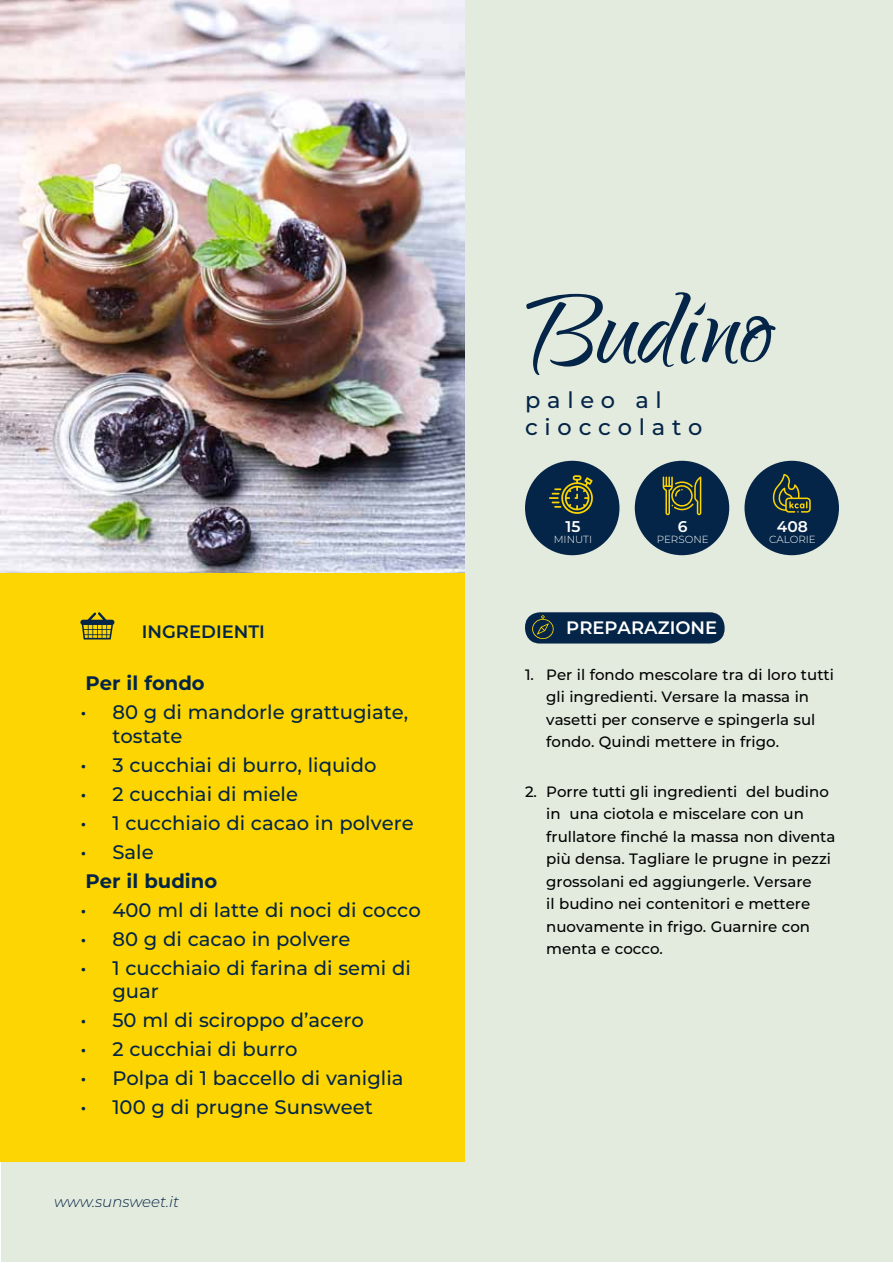
<style>
.page{position:relative;width:893px;height:1263px;background:#fff}
.page>*{position:absolute;margin:0;border:0;box-sizing:border-box;transform-origin:0 0}
.t1{font:134.1px "Qwigley";color:#042547}
.t2{font:500 22.5px/27.2px "Montserrat";letter-spacing:.3em;color:#042547}
.t3{font:500 19.5px/23.5px "Montserrat";color:#042547}
.t4{font:700 19.5px "Montserrat";color:#042547}
.t5{font:600 18px "Montserrat";color:#fff}
.t6{font:600 18px "Montserrat";color:#042547}
.t7{font:600 15.45px "Montserrat";color:#fff}
.t8{font:500 15px/22.5px "Montserrat";color:#000101}
.t9{font:italic 300 15px "Montserrat";color:#042547}
.t10{font:300 10.35px "Montserrat";color:#fff}
</style>
<div class="page">
<div style="left:1px;top:1px;width:891px;height:1261px;background:#e3eade"></div>
<div style="left:0;top:572px;width:464px;height:590px;background:#fcd502"></div>
<img style="left:0;top:0;width:464px;height:572px">
<div style="left:635px;top:461px;width:94px;height:94px;background:#042547;border-radius:50%"></div>
<svg style="left:663px;top:476px;width:38px;height:39px"></svg>
<div style="left:525px;top:461px;width:94px;height:94px;background:#042547;border-radius:50%"></div>
<svg style="left:549px;top:475px;width:44px;height:39px"></svg>
<div style="left:744px;top:461px;width:95px;height:94px;background:#042547;border-radius:50%"></div>
<svg style="left:772px;top:474px;width:39px;height:39px"></svg>
<div style="left:525px;top:612px;width:200px;height:31px;background:#042547;border-radius:15px"></div>
<svg style="left:532px;top:615px;width:22px;height:24px"></svg>
<svg style="left:80px;top:612px;width:34px;height:27px"></svg>
<h1 class="t1" style="left:525px;top:257px;width:248px">Budino</h1>
<h2 class="t2" style="left:525px;top:385px;width:179px">paleo al cioccolato</h2>
<p class="t7" style="left:565px;top:516px;width:16px">15</p>
<p class="t10" style="left:554px;top:532px;width:37px">MINUTI</p>
<p class="t7" style="left:678px;top:516px;width:11px">6</p>
<p class="t10" style="left:657px;top:532px;width:8px">PERSO</p>
<p class="t10" style="left:693px;top:532px;width:15px">NE</p>
<p class="t6" style="left:142px;top:619px;width:125px">I NGREDIENTI</p>
<p class="t5" style="left:566px;top:615px;width:152px">PREPARAZIONE</p>
<p class="t7" style="left:777px;top:516px;width:33px">408</p>
<p class="t10" style="left:769px;top:532px;width:22px">CALORIE</p>
<h3 class="t4" style="left:85px;top:669px;width:121px">Per il fondo</h3>
<h3 class="t3" style="left:112px;top:700px;width:297px;text-indent:-32px">• 80 g di mandorle grattugiate, tostate</h3>
<h3 class="t3" style="left:80px;top:752px;width:298px">• 3 cucchiai di burro, liquido</h3>
<h3 class="t3" style="left:80px;top:781px;width:219px">• 2 cucchiai di miele</h3>
<h3 class="t3" style="left:80px;top:810px;width:335px">• 1 cucchiaio di cacao in polvere</h3>
<h3 class="t3" style="left:80px;top:839px;width:75px">• Sale</h3>
<h3 class="t4" style="left:85px;top:867px;width:133px">Per il budino</h3>
<h3 class="t3" style="left:80px;top:897px;width:342px">• 400 ml di latte di noci di cocco</h3>
<h3 class="t3" style="left:80px;top:926px;width:272px">• 80 g di cacao in polvere</h3>
<h3 class="t3" style="left:112px;top:955px;width:300px;text-indent:-32px">• 1 cucchiaio di farina di semi di guar</h3>
<h3 class="t3" style="left:80px;top:1008px;width:285px">• 50 ml di sciroppo d’acero</h3>
<h3 class="t3" style="left:80px;top:1037px;width:219px">• 2 cucchiai di burro</h3>
<h3 class="t3" style="left:80px;top:1065px;width:325px">• Polpa di 1 baccello di vaniglia</h3>
<h3 class="t3" style="left:80px;top:1094px;width:294px">• 100 g di prugne Sunsweet</h3>
<p class="t9" style="left:54px;top:1192px;width:127px">www.sunsweet.it</p>
<p class="t8" style="left:546px;top:662px;width:289px;text-indent:-21px">1. Per il fondo mescolare tra di loro tutti gli ingredienti. Versare la massa in vasetti per conserve e spingerla sul fondo. Quindi mettere in frigo.</p>
<p class="t8" style="left:546px;top:779px;width:291px;text-indent:-21px">2. Porre tutti gli ingredienti del budino in una ciotola e miscelare con un frullatore finché la massa non diventa più densa. Tagliare le prugne in pezzi grossolani ed aggiungerle. Versare<br>il budino nei contenitori e mettere nuovamente in frigo. Guarnire con menta e cocco.</p>
</div>
